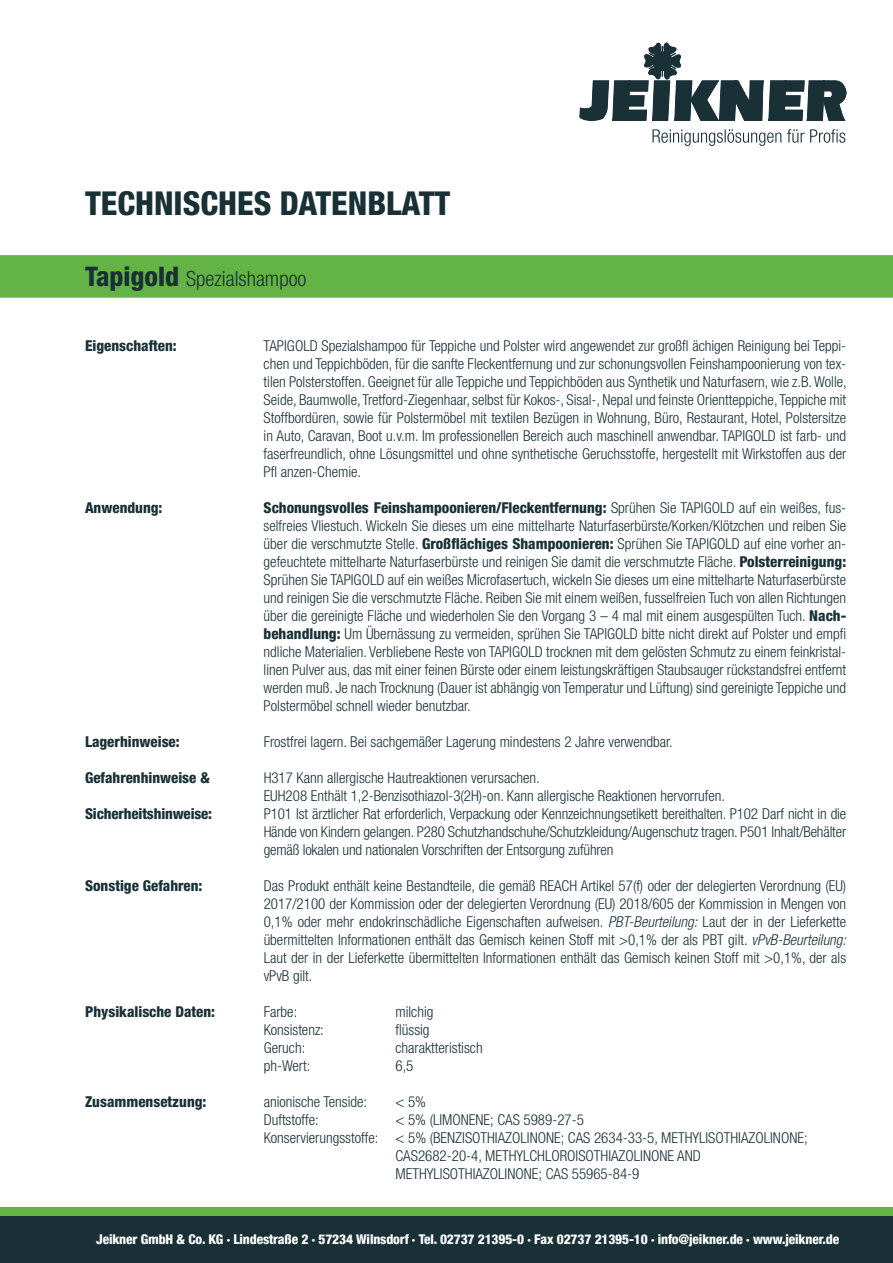
<style>
.page{position:relative;width:893px;height:1263px;background:#fff}
.page>*{position:absolute;margin:0;border:0;box-sizing:border-box;transform-origin:0 0}
.t1{font:800 condensed 33px "Helvetica Neue LT Std";color:#183036}
.t2{font:300 condensed 21px "Helvetica Neue LT Std";color:#183036}
.t3{font:300 condensed 15px/18px "Helvetica Neue LT Std";color:#183036;text-align:justify}
.t4{font:800 condensed 15px "Helvetica Neue LT Std";color:#183036}
.t5{font:800 condensed 13.5px "Helvetica Neue LT Std";letter-spacing:-.01em;color:#fff}
.s1{font-weight:800;font-size:27px}
.s2{font-weight:800}
.s3{font-style:italic}
</style>
<div class="page">
<div style="left:0;top:1216px;width:893px;height:47px;background:#183036"></div>
<div style="left:0;top:1208px;width:893px;height:8px;background:#63b445"></div>
<div style="left:0;top:255px;width:893px;height:43px;background:#63b445"></div>
<svg style="left:579px;top:43px;width:267px;height:78px"></svg>
<svg style="left:652px;top:129px;width:193px;height:17px"></svg>
<h1 class="t1" style="left:85px;top:183px;width:367px">TECHNISCHES DATENBLATT</h1>
<h2 class="t2" style="left:85px;top:266px;width:223px"><span class="s1">Tapigold</span> Spezialshampoo</h2>
<p class="t4" style="left:85px;top:336px;width:93px">Eigenschaften:</p>
<p class="t3" style="left:264px;top:336px;width:585px">TAPIGOLD Spezialshampoo für Teppiche und Polster wird angewendet zur großfl ächigen Reinigung bei Teppi&shy;chen und Teppichböden, für die sanfte Fleckentfernung und zur schonungsvollen Feinshampoonierung von tex&shy;tilen Polsterstoffen. Geeignet für alle Teppiche und Teppichböden aus Synthetik und Naturfasern, wie z.B. Wolle, Seide, Baumwolle, Tretford-Ziegenhaar, selbst für Kokos-, Sisal-, Nepal und feinste Orientteppiche, Teppiche mit Stoffbordüren, sowie für Polstermöbel mit textilen Bezügen in Wohnung, Büro, Restaurant, Hotel, Polstersitze in Auto, Caravan, Boot u.v.m. Im professionellen Bereich auch maschinell anwendbar. TAPIGOLD ist farb- und faserfreundlich, ohne Lösungsmittel und ohne synthetische Geruchsstoffe, hergestellt mit Wirkstoffen aus der Pfl anzen-Chemie.</p>
<p class="t4" style="left:85px;top:498px;width:79px">Anwendung:</p>
<p class="t3" style="left:264px;top:498px;width:584px"><span class="s2">Schonungsvolles Feinshampoonieren/Fleckentfernung:</span> Sprühen Sie TAPIGOLD auf ein weißes, fus&shy;selfreies Vliestuch. Wickeln Sie dieses um eine mittelharte Naturfaserbürste/Korken/Klötzchen und reiben Sie über die verschmutzte Stelle. <span class="s2">Großflächiges Shampoonieren:</span> Sprühen Sie TAPIGOLD auf eine vorher an&shy;gefeuchtete mittelharte Naturfaserbürste und reinigen Sie damit die verschmutzte Fläche. <span class="s2">Polsterreinigung:<br></span>Sprühen Sie TAPIGOLD auf ein weißes Microfasertuch, wickeln Sie dieses um eine mittelharte Naturfaserbürste und reinigen Sie die verschmutzte Fläche. Reiben Sie mit einem weißen, fusselfreien Tuch von allen Richtungen über die gereinigte Fläche und wiederholen Sie den Vorgang 3 – 4 mal mit einem ausgespülten Tuch. <span class="s2">Nach&shy;behandlung:</span> Um Übernässung zu vermeiden, sprühen Sie TAPIGOLD bitte nicht direkt auf Polster und empfi ndliche Materialien. Verbliebene Reste von TAPIGOLD trocknen mit dem gelösten Schmutz zu einem feinkristal&shy;linen Pulver aus, das mit einer feinen Bürste oder einem leistungskräftigen Staubsauger rückstandsfrei entfernt werden muß. Je nach Trocknung (Dauer ist abhängig von Temperatur und Lüftung) sind gereinigte Teppiche und Polstermöbel schnell wieder benutzbar.</p>
<p class="t4" style="left:85px;top:732px;width:96px">Lagerhinweise:</p>
<p class="t3" style="left:264px;top:732px;width:411px">Frostfrei lagern. Bei sachgemäßer Lagerung mindestens 2 Jahre verwendbar.</p>
<p class="t4" style="left:85px;top:768px;width:126px">Gefahrenhinweise &amp;</p>
<p class="t3" style="left:264px;top:768px;width:463px">H317 Kann allergische Hautreaktionen verursachen.<br>EUH208 Enthält 1,2-Benzisothiazol-3(2H)-on. Kann allergische Reaktionen hervorrufen.</p>
<p class="t4" style="left:85px;top:804px;width:129px">Sicherheitshinweise:</p>
<p class="t3" style="left:264px;top:804px;width:584px">P101 Ist ärztlicher Rat erforderlich, Verpackung oder Kennzeichnungsetikett bereithalten. P102 Darf nicht in die Hände von Kindern gelangen. P280 Schutzhandschuhe/Schutzkleidung/Augenschutz tragen. P501 Inhalt/Behälter gemäß lokalen und nationalen Vorschriften der Entsorgung zuführen</p>
<p class="t4" style="left:85px;top:876px;width:119px">Sonstige Gefahren:</p>
<p class="t3" style="left:264px;top:876px;width:584px">Das Produkt enthält keine Bestandteile, die gemäß REACH Artikel 57(f) oder der delegierten Verordnung (EU)<br>2017/2100 der Kommission oder der delegierten Verordnung (EU) 2018/605 der Kommission in Mengen von 0,1% oder mehr endokrinschädliche Eigenschaften aufweisen. <span class="s3">PBT-Beurteilung:</span> Laut der in der Lieferkette übermittelten Informationen enthält das Gemisch keinen Stoff mit &gt;0,1% der als PBT gilt. <span class="s3">vPvB-Beurteilung:<br></span>Laut der in der Lieferkette übermittelten Informationen enthält das Gemisch keinen Stoff mit &gt;0,1%, der als vPvB gilt.</p>
<p class="t4" style="left:85px;top:1002px;width:132px">Physikalische Daten:</p>
<p class="t3" style="left:264px;top:1002px;width:35px">Farbe:</p>
<p class="t3" style="left:395px;top:1002px;width:39px">milchig</p>
<p class="t3" style="left:264px;top:1020px;width:62px">Konsistenz:</p>
<p class="t3" style="left:395px;top:1020px;width:36px">flüssig</p>
<p class="t3" style="left:264px;top:1038px;width:43px">Geruch:</p>
<p class="t3" style="left:395px;top:1038px;width:89px">charaktteristisch</p>
<p class="t3" style="left:264px;top:1056px;width:48px">ph-Wert:</p>
<p class="t3" style="left:395px;top:1056px;width:19px">6,5</p>
<p class="t4" style="left:85px;top:1092px;width:123px">Zusammensetzung:</p>
<p class="t3" style="left:264px;top:1092px;width:105px">anionische Tenside:</p>
<p class="t3" style="left:395px;top:1092px;width:32px">&lt; 5%</p>
<p class="t3" style="left:264px;top:1110px;width:57px">Duftstoffe:</p>
<p class="t3" style="left:395px;top:1110px;width:190px">&lt; 5% (LIMONENE; CAS 5989-27-5</p>
<p class="t3" style="left:264px;top:1128px;width:545px">Konservierungsstoffe: &lt; 5% (BENZISOTHIAZOLINONE; CAS 2634-33-5, METHYLISOTHIAZOLINONE;</p>
<p class="t3" style="left:395px;top:1146px;width:307px">CAS2682-20-4, METHYLCHLOROISOTHIAZOLINONE AND</p>
<p class="t3" style="left:395px;top:1164px;width:245px">METHYLISOTHIAZOLINONE; CAS 55965-84-9</p>
<p class="t5" style="left:96px;top:1231px;width:745px">Jeikner GmbH &amp; Co. KG · Lindestraße 2 · 57234 Wilnsdorf · Tel. 02737 21395-0 · Fax 02737 21395-10 · info@jeikner.de · www.jeikner.de</p>
</div>
